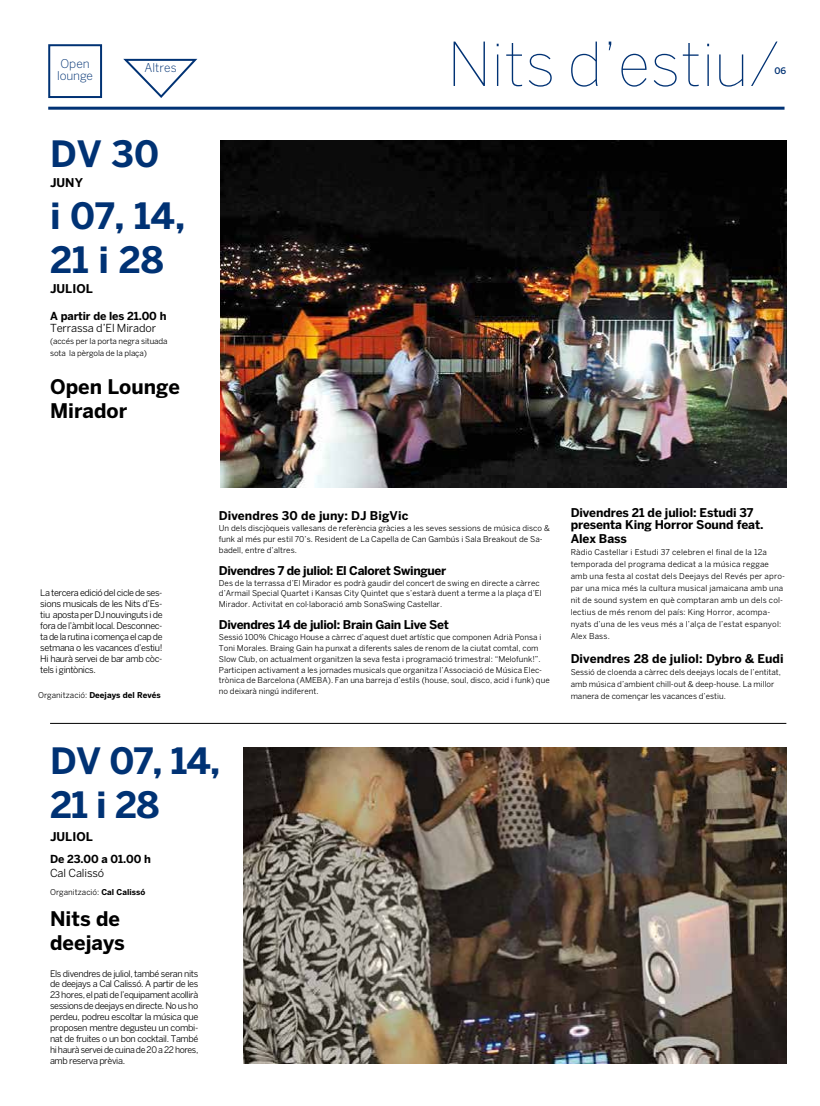
<style>
.page{position:relative;width:820px;height:1106px;background:#fff}
.page>*{position:absolute;margin:0;border:0;box-sizing:border-box;transform-origin:0 0}
.t1{font:100 60px "Benton Sans";letter-spacing:.005em;color:#003274}
.t2{font:700 36px/44px "Benton Sans";color:#003274}
.t3{font:700 20px/24px "Benton Sans";color:#000}
.t4{font:700 12px/12px "Benton Sans";letter-spacing:-.01em;color:#000}
.t5{font:700 12px "Benton Sans";letter-spacing:-.03em;color:#000}
.t6{font:300 12px/12px "Benton Sans";letter-spacing:.005em;color:#003274}
.t7{font:700 11px "Benton Sans";letter-spacing:-.01em;color:#000}
.t8{font:11px "Benton Sans";letter-spacing:-.01em;color:#000}
.t9{font:9px/10.9px "Benton Sans";letter-spacing:-.04em;color:#000;text-align:justify}
.t10{font:500 9px "Benton Sans";color:#003274}
.t11{font:8px/12px "Benton Sans";letter-spacing:.005em;color:#000}
.t12{font:700 8px "Benton Sans";letter-spacing:.005em;color:#000}
.s1{font-weight:400}
.s2{font-weight:700}
</style>
<div class="page">
<hr style="left:48px;top:107px;width:736px;height:3px;background:#003274">
<img style="left:220px;top:140px;width:566px;height:348px">
<img style="left:243px;top:747px;width:543px;height:316px">
<hr style="left:50px;top:723px;width:736px;height:1px;background:#000">
<div style="left:48px;top:44px;width:54px;height:54px;border:2px solid #003274"></div>
<svg style="left:123px;top:58px;width:75px;height:40px"></svg>
<h3 class="t6" style="left:57px;top:57px;width:37px">Open lounge</h3>
<h3 class="t6" style="left:144px;top:62px;width:34px">Altres</h3>
<h2 class="t2" style="left:50px;top:131px;width:110px">DV 30</h2>
<h3 class="t4" style="left:50px;top:176px;width:34px">JUNY</h3>
<h2 class="t2" style="left:50px;top:194px;width:136px">i 07, 14,<br>21 i 28</h2>
<h3 class="t4" style="left:50px;top:282px;width:44px">JULIOL</h3>
<h3 class="t7" style="left:50px;top:310px;width:118px">A partir de les 21.00 h</h3>
<h3 class="t8" style="left:50px;top:322px;width:107px">Terrassa d’El Mirador</h3>
<p class="t11" style="left:50px;top:335px;width:119px">(accés per la porta negra situada sota la pèrgola de la plaça)</p>
<h3 class="t3" style="left:50px;top:374px;width:131px">Open Lounge<br>Mirador</h3>
<p class="t9" style="left:40px;top:587px;width:124px">La tercera edició del cicle de ses&shy;sions musicals de les Nits d’Es&shy;tiu aposta per DJ nouvinguts i de fora de l’àmbit local. Desconnec&shy;ta de la rutina i comença el cap de setmana o les vacances d’estiu!<br>Hi haurà servei de bar amb còc&shy;tels i gintònics.</p>
<p class="t12" style="left:38px;top:690px;width:124px"><span class="s1">Organització:</span> Deejays del Revés</p>
<h1 class="t1" style="left:447px;top:29px;width:334px">Nits d’estiu/</h1>
<p class="t10" style="left:774px;top:66px;width:13px">06</p>
<h3 class="t4" style="left:219px;top:510px;width:191px">Divendres 30 de juny: DJ BigVic</h3>
<p class="t11" style="left:219px;top:523px;width:332px;line-height:10.9px">Un dels discjòqueis vallesans de referència gràcies a les seves sessions de música disco &amp; funk al més pur estil 70’s. Resident de La Capella de Can Gambús i Sala Breakout de Sa&shy;badell, entre d’altres.</p>
<h3 class="t5" style="left:219px;top:563px;width:229px">Divendres 7 de juliol: El Caloret Swinguer</h3>
<p class="t11" style="left:219px;top:577px;width:324px;line-height:10.9px">Des de la terrassa d’El Mirador es podrà gaudir del concert de swing en directe a càrrec d’Armail Special Quartet i Kansas City Quintet que s’estarà duent a terme a la plaça d’El<br>Mirador. Activitat en col·laboració amb SonaSwing Castellar.</p>
<h3 class="t5" style="left:219px;top:617px;width:231px">Divendres 14 de juliol: Brain Gain Live Set</h3>
<p class="t11" style="left:219px;top:631px;width:332px;line-height:10.9px">Sessió 100% Chicago House a càrrec d’aquest duet artístic que componen Adrià Ponsa i Toni Morales. Braing Gain ha punxat a diferents sales de renom de la ciutat comtal, com Slow Club, on actualment organitzen la seva festa i programació trimestral: “Melofunk!”.<br>Participen activament a les jornades musicals que organitza l’Associació de Música Elec&shy;trònica de Barcelona (AMEBA). Fan una barreja d’estils (house, soul, disco, acid i funk) que no deixarà ningú indiferent.</p>
<h3 class="t4" style="left:570px;top:506px;width:194px">Divendres 21 de juliol: Estudi 37 presenta King Horror Sound feat.</h3>
<h3 class="t4" style="left:570px;top:532px;width:58px">Alex Bass</h3>
<p class="t11" style="left:570px;top:546px;width:216px">Ràdio Castellar i Estudi 37 celebren el final de la 12a temporada del programa dedicat a la música reggae amb una festa al costat dels Deejays del Revés per apro&shy;par una mica més la cultura musical jamaicana amb una nit de sound system en què comptaran amb un dels col· lectius de més renom del país: King Horror, acompa&shy;nyats d’una de les veus més a l’alça de l’estat espanyol:<br>Alex Bass.</p>
<h3 class="t4" style="left:570px;top:652px;width:214px">Divendres 28 de juliol: Dybro &amp; Eudi</h3>
<p class="t11" style="left:570px;top:666px;width:212px">Sessió de cloenda a càrrec dels deejays locals de l’entitat, amb música d’ambient chill-out &amp; deep-house. La millor manera de començar les vacances d’estiu.</p>
<h2 class="t2" style="left:50px;top:738px;width:172px">DV 07, 14,<br>21 i 28</h2>
<h3 class="t4" style="left:50px;top:830px;width:44px">JULIOL</h3>
<h3 class="t7" style="left:50px;top:852px;width:102px">De 23.00 a 01.00 h</h3>
<h3 class="t8" style="left:50px;top:866px;width:56px">Cal Calissó</h3>
<p class="t11" style="left:50px;top:885px;width:97px">Organització: <span class="s2">Cal Calissó</span></p>
<h3 class="t3" style="left:50px;top:906px;width:76px">Nits de deejays</h3>
<p class="t9" style="left:50px;top:967px;width:150px">Els divendres de juliol, també seran nits de deejays a Cal Calissó. A partir de les 23 hores, el pati de l’equipament acollirà sessions de deejays en directe. No us ho perdeu, podreu escoltar la música que proposen mentre degusteu un combi&shy;nat de fruites o un bon cocktail. També hi haurà servei de cuina de 20 a 22 hores, amb reserva prèvia.</p>
</div>
